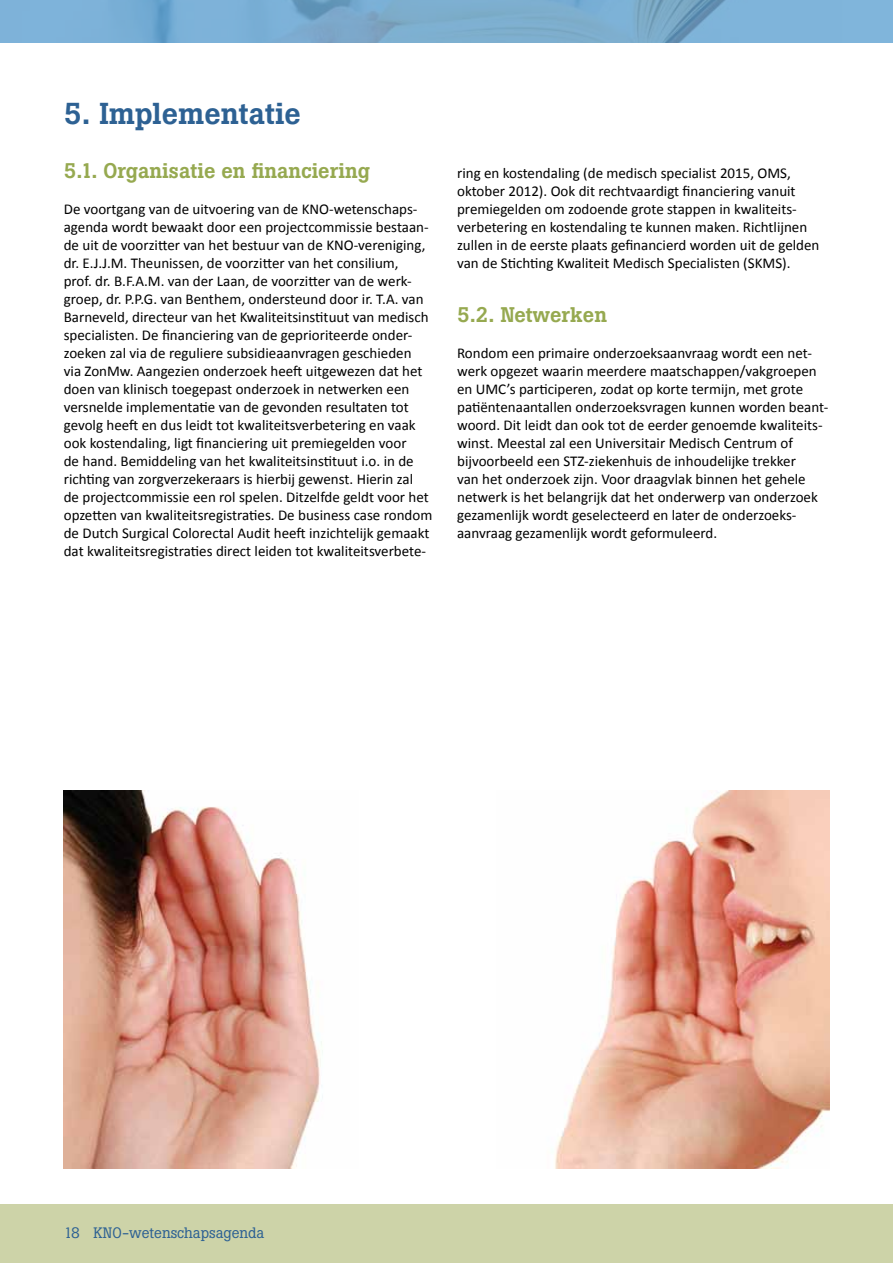
<style>
.page{position:relative;width:893px;height:1263px;background:#fff}
.page>*{position:absolute;margin:0;border:0;box-sizing:border-box;transform-origin:0 0}
.t1{font:500 30px "Boton";color:#2d6193}
.t2{font:500 21px "Boton";color:#96a950}
.t3{font:15px/18px "Calibri";color:#000}
.t4{font:15px "Boton";color:#2d6193}
</style>
<div class="page">
<div style="left:0;top:1204px;width:893px;height:59px;background:#cdd3a8"></div>
<img style="left:0;top:0;width:893px;height:43px">
<img style="left:64px;top:790px;width:259px;height:378px">
<img style="left:555px;top:790px;width:274px;height:378px">
<h1 class="t1" style="left:64px;top:96px;width:238px">5. Implementatie</h1>
<h2 class="t2" style="left:64px;top:159px;width:308px">5.1. Organisatie en financiering</h2>
<p class="t3" style="left:64px;top:200px;width:370px">De voortgang van de uitvoering van de KNO-wetenschaps&shy;agenda wordt bewaakt door een projectcommissie bestaan&shy;de uit de voorzitter van het bestuur van de KNO-vereniging, dr. E.J.J.M. Theunissen, de voorzitter van het consilium,<br>prof. dr. B.F.A.M. van der Laan, de voorzitter van de werk&shy;groep, dr. P.P.G. van Benthem, ondersteund door ir. T.A. van Barneveld, directeur van het Kwaliteitsinstituut van medisch specialisten. De financiering van de geprioriteerde onder&shy;zoeken zal via de reguliere subsidieaanvragen geschieden via ZonMw. Aangezien onderzoek heeft uitgewezen dat het doen van klinisch toegepast onderzoek in netwerken een versnelde implementatie van de gevonden resultaten tot gevolg heeft en dus leidt tot kwaliteitsverbetering en vaak ook kostendaling, ligt financiering uit premiegelden voor<br>de hand. Bemiddeling van het kwaliteitsinstituut i.o. in de richting van zorgverzekeraars is hierbij gewenst. Hierin zal<br>de projectcommissie een rol spelen. Ditzelfde geldt voor het opzetten van kwaliteitsregistraties. De business case rondom de Dutch Surgical Colorectal Audit heeft inzichtelijk gemaakt dat kwaliteitsregistraties direct leiden tot kwaliteitsverbete-</p>
<p class="t3" style="left:457px;top:164px;width:364px">ring en kostendaling (de medisch specialist 2015, OMS, oktober 2012). Ook dit rechtvaardigt financiering vanuit premiegelden om zodoende grote stappen in kwaliteits&shy;verbetering en kostendaling te kunnen maken. Richtlijnen zullen in de eerste plaats gefinancierd worden uit de gelden van de Stichting Kwaliteit Medisch Specialisten (SKMS).</p>
<h2 class="t2" style="left:457px;top:303px;width:151px">5.2. Netwerken</h2>
<p class="t3" style="left:457px;top:344px;width:373px">Rondom een primaire onderzoeksaanvraag wordt een net&shy;werk opgezet waarin meerdere maatschappen/vakgroepen en UMC’s participeren, zodat op korte termijn, met grote patiëntenaantallen onderzoeksvragen kunnen worden beant&shy;woord. Dit leidt dan ook tot de eerder genoemde kwaliteits&shy;winst. Meestal zal een Universitair Medisch Centrum of bijvoorbeeld een STZ-ziekenhuis de inhoudelijke trekker<br>van het onderzoek zijn. Voor draagvlak binnen het gehele netwerk is het belangrijk dat het onderwerp van onderzoek gezamenlijk wordt geselecteerd en later de onderzoeks&shy;aanvraag gezamenlijk wordt geformuleerd.</p>
<p class="t4" style="left:64px;top:1224px;width:202px">18 KNO-wetenschapsagenda</p>
</div>
